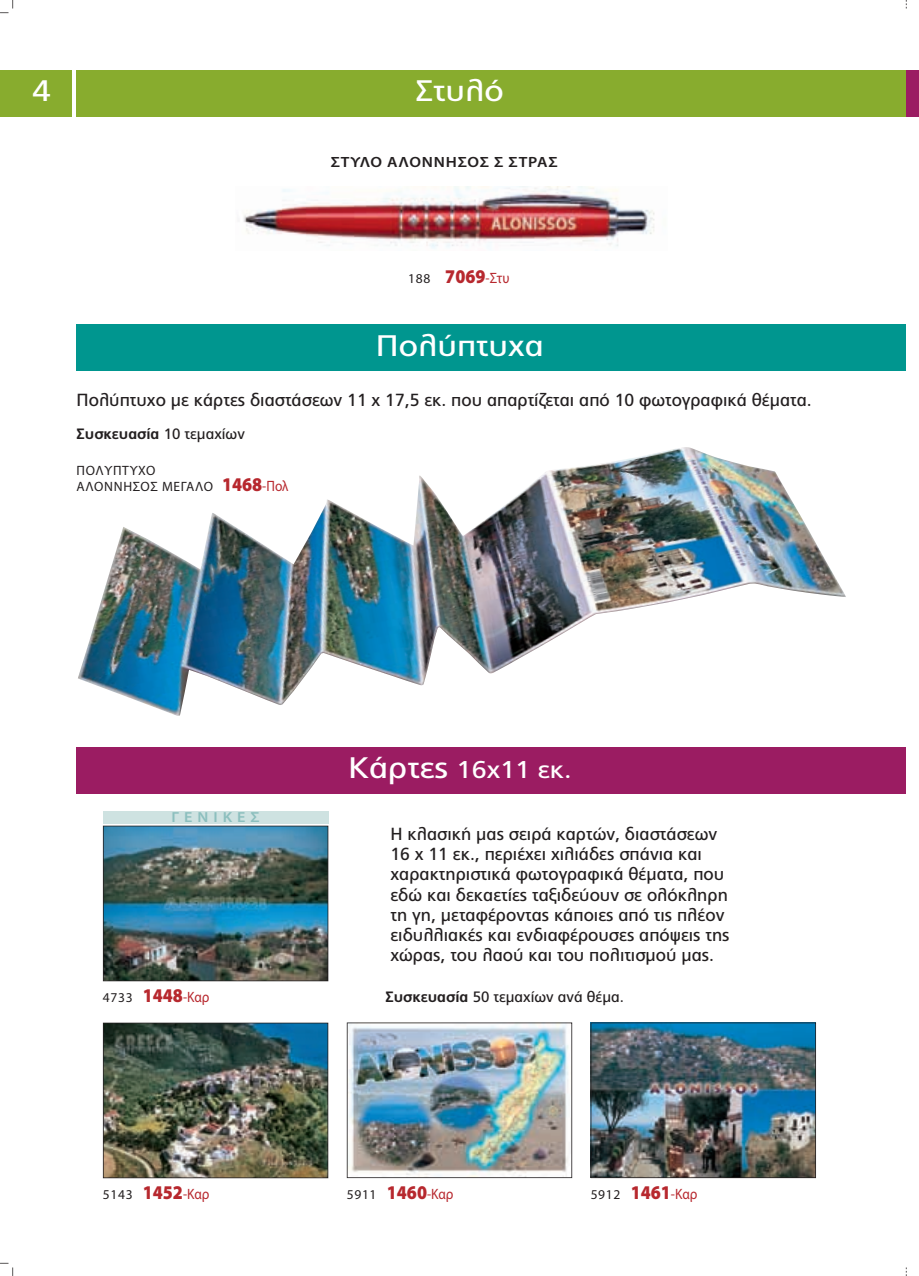
<style>
.page{position:relative;width:919px;height:1276px;background:#fff}
.page>*{position:absolute;margin:0;border:0;box-sizing:border-box;transform-origin:0 0}
.t1{font:29.7px "PF Catalog";color:#fff;scale:1.11 1}
.t2{font:24.3px "PF Catalog";color:#fff;scale:1.11 1}
.t3{font:900 19.5px "Myriad Pro";color:#b7282e;scale:.9 1}
.t4{font:17.55px/20.2px "PF Catalog";color:#231f20}
.t5{font:15px "PF Catalog";color:#231f20}
.t6{font:700 15px "PF Catalog";color:#231f20}
.t7{font:600 14.85px "Myriad Pro";letter-spacing:.05em;color:#231f20;scale:1.11 1}
.t8{font:600 14.55px "Myriad Pro";letter-spacing:.31em;color:#8cbfbe;scale:1.11 1}
.t9{font:13.5px/16.2px "Myriad Pro";letter-spacing:.05em;color:#231f20}
.s1{font-weight:400;font-size:13.5px;color:#231f20}
.s2{font-weight:400;font-size:15px}
.s3{font-weight:400}
.s4{font-weight:900;font-size:19.5px;color:#b7282e}
.s5{font-size:15px;color:#b7282e}
.s6{font-size:29.7px}
.s7{font-weight:700}
</style>
<div class="page">
<div style="left:906px;top:70px;width:12px;height:47px;background:#9b1c62"></div>
<div style="left:77px;top:70px;width:829px;height:47px;background:#88ac2e"></div>
<div style="left:0;top:70px;width:71px;height:47px;background:#88ac2e"></div>
<div style="left:103px;top:810px;width:225px;height:13px;background:#cee2e1"></div>
<div style="left:77px;top:747px;width:829px;height:46px;background:#9b1c62"></div>
<img style="left:347px;top:1022px;width:225px;height:156px">
<img style="left:590px;top:1022px;width:226px;height:156px">
<img style="left:103px;top:1022px;width:225px;height:156px">
<img style="left:103px;top:825px;width:225px;height:156px">
<div style="left:77px;top:324px;width:829px;height:47px;background:#00968f"></div>
<img style="left:78px;top:447px;width:768px;height:269px">
<img style="left:243px;top:186px;width:412px;height:63px">
<svg style="left:0;top:0;width:13px;height:13px"></svg>
<svg style="left:0;top:1262px;width:13px;height:14px"></svg>
<h1 class="t1" style="left:32px;top:79px;width:18px">4</h1>
<h1 class="t1" style="left:416px;top:79px;width:81px">Στυλό</h1>
<p class="t7" style="left:331px;top:156px;width:206px">ΣΤΥΛΟ ΑΛΟΝΝΗΣΟΣ Σ ΣΤΡΑΣ</p>
<p class="t3" style="left:408px;top:269px;width:114px"><span class="s1">188</span> 7069<span class="s2">-Στυ</span></p>
<h1 class="t1" style="left:376px;top:334px;width:153px">Πολύπτυχα</h1>
<p class="t4" style="left:77px;top:392px;width:736px">Πολύπτυχο με κάρτες διαστάσεων 11 x 17,5 εκ. που απαρτίζεται από 10 φωτογραφικά θέματα.</p>
<p class="t6" style="left:77px;top:428px;width:170px">Συσκευασία <span class="s3">10 τεμαχίων</span></p>
<p class="t9" style="left:77px;top:463px;width:138px">ΠΟΛΥΠΤΥΧΟ<br>ΑΛΟΝΝΗΣΟΣ ΜΕΓΑΛΟ</p>
<p class="t3" style="left:222px;top:477px;width:76px">1468<span class="s2">-Πολ</span></p>
<p class="t8" style="left:171px;top:811px;width:81px">ΓΕΝΙΚΕΣ</p>
<p class="t9" style="left:103px;top:991px;width:108px">4733 <span class="s4">1448</span><span class="s5">-Καρ</span></p>
<h2 class="t2" style="left:348px;top:760px;width:203px"><span class="s6">Kάρτες</span> 16x11 εκ.</h2>
<p class="t4" style="left:390px;top:825px;width:340px">Η κλασική μας σειρά καρτών, διαστάσεων 16 x 11 εκ., περιέχει χιλιάδες σπάνια και χαρακτηριστικά φωτογραφικά θέματα, που εδώ και δεκαετίες ταξιδεύουν σε ολόκληρη τη γη, μεταφέροντας κάποιες από τις πλέον ειδυλλιακές και ενδιαφέρουσες απόψεις της χώρας, του λαού και του πολιτισμού μας.</p>
<p class="t5" style="left:385px;top:991px;width:240px"><span class="s7">Συσκευασία</span> 50 τεμαχίων ανά θέμα.</p>
<p class="t9" style="left:103px;top:1187px;width:108px">5143 <span class="s4">1452</span><span class="s5">-Καρ</span></p>
<p class="t9" style="left:347px;top:1187px;width:108px">5911 <span class="s4">1460</span><span class="s5">-Καρ</span></p>
<p class="t9" style="left:590px;top:1187px;width:108px">5912 <span class="s4">1461</span><span class="s5">-Καρ</span></p>
</div>
